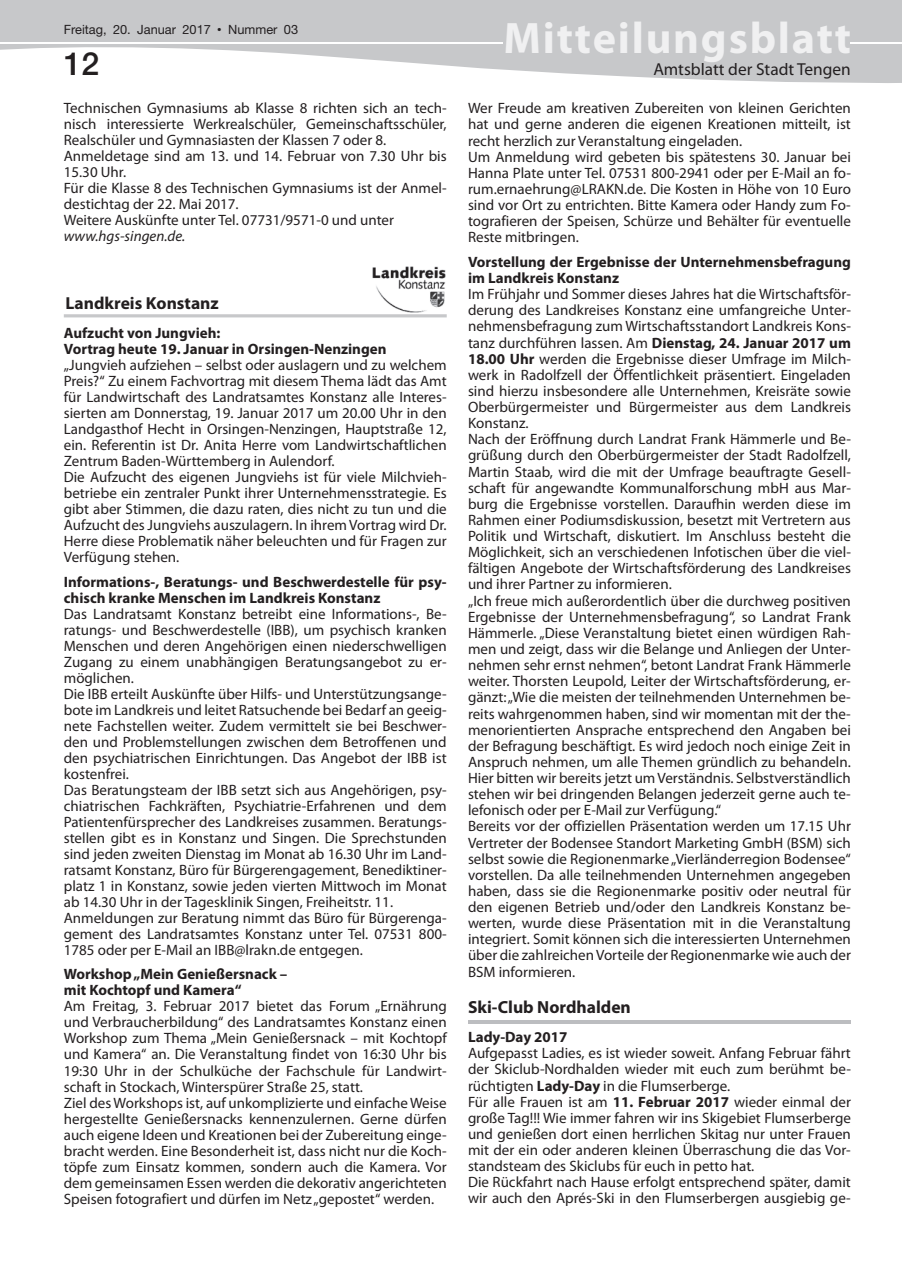
<style>
.page{position:relative;width:902px;height:1280px;background:#fff}
.page>*{position:absolute;margin:0;border:0;box-sizing:border-box;transform-origin:0 0}
.t1{font:700 44.25px "Myriad Pro";letter-spacing:.04em;color:#f0f0f1}
.t2{font:500 31.95px "Helvetica Neue";color:#231f20}
.t3{font:700 17.55px "Myriad Pro";color:#231f20}
.t4{font:17.4px "Myriad Pro";color:#231f20}
.t5{font:700 17.4px "Myriad Pro";color:#231f20}
.t6{font:15px/16px "Myriad Pro";color:#231f20}
.t7{font:700 15px/16px "Myriad Pro";color:#231f20}
.t8{font:italic 15px "Myriad Pro";color:#231f20}
.t9{font:12.75px "Helvetica Neue";color:#231f20}
.s1{font-family:"M Twentieth Century";font-weight:500}
.s2{font-size:12.9px}
.s3{font-weight:700}
</style>
<div class="page">
<svg style="left:0;top:0;width:901px;height:83px;fill:#c7c8ca"></svg>
<div style="left:505px;top:22px;width:344px;height:40px;background:#c7c8ca"></div>
<hr style="left:0;top:42px;width:502px;height:1px;background:#fff">
<hr style="left:850px;top:42px;width:51px;height:1px;background:#fff">
<hr style="left:64px;top:314px;width:382px;height:3px;background:#c7c8ca">
<img style="left:372px;top:266px;width:73px;height:47px">
<hr style="left:468px;top:1020px;width:382px;height:3px;background:#bcbdc0">
<p class="t9" style="left:64px;top:22px;width:236px">Freitag, 20. Januar 2017 <span class="s1">•</span> Nummer <span class="s2">03</span></p>
<h1 class="t1" style="left:503px;top:9px;width:349px">Mitteilungsblatt</h1>
<h2 class="t2" style="left:64px;top:45px;width:37px">12</h2>
<p class="t4" style="left:653px;top:59px;width:199px">Amtsblatt der Stadt Tengen</p>
<p class="t6" style="left:64px;top:100px;width:384px">Technischen Gymnasiums ab Klasse 8 richten sich an tech&shy;nisch interessierte Werkrealschüler, Gemeinschaftsschüler, Realschüler und Gymnasiasten der Klassen 7 oder 8.<br>Anmeldetage sind am 13. und 14. Februar von 7.30 Uhr bis 15.30 Uhr.<br>Für die Klasse 8 des Technischen Gymnasiums ist der Anmel&shy;destichtag der 22. Mai 2017.<br>Weitere Auskünfte unter Tel. 07731/9571-0 und unter</p>
<p class="t8" style="left:64px;top:227px;width:123px">www.hgs-singen.de.</p>
<p class="t5" style="left:65px;top:292px;width:155px">Landkreis Konstanz</p>
<p class="t7" style="left:64px;top:325px;width:324px">Aufzucht von Jungvieh:<br>Vortrag heute 19. Januar in Orsingen-Nenzingen</p>
<p class="t6" style="left:64px;top:357px;width:384px">„Jungvieh aufziehen – selbst oder auslagern und zu welchem Preis?“ Zu einem Fachvortrag mit diesem Thema lädt das Amt für Landwirtschaft des Landratsamtes Konstanz alle Interes&shy;sierten am Donnerstag, 19. Januar 2017 um 20.00 Uhr in den Landgasthof Hecht in Orsingen-Nenzingen, Hauptstraße 12, ein. Referentin ist Dr. Anita Herre vom Landwirtschaftlichen Zentrum Baden-Württemberg in Aulendorf.<br>Die Aufzucht des eigenen Jungviehs ist für viele Milchvieh&shy;betriebe ein zentraler Punkt ihrer Unternehmensstrategie. Es gibt aber Stimmen, die dazu raten, dies nicht zu tun und die Aufzucht des Jungviehs auszulagern. In ihrem Vortrag wird Dr.<br>Herre diese Problematik näher beleuchten und für Fragen zur Verfügung stehen.</p>
<p class="t7" style="left:64px;top:573px;width:384px">Informations-, Beratungs- und Beschwerdestelle für psy&shy;chisch kranke Menschen im Landkreis Konstanz</p>
<p class="t6" style="left:64px;top:605px;width:384px">Das Landratsamt Konstanz betreibt eine Informations-, Be&shy;ratungs- und Beschwerdestelle (IBB), um psychisch kranken Menschen und deren Angehörigen einen niederschwelligen Zugang zu einem unabhängigen Beratungsangebot zu er&shy;möglichen.<br>Die IBB erteilt Auskünfte über Hilfs- und Unterstützungsange&shy;bote im Landkreis und leitet Ratsuchende bei Bedarf an geeig&shy;nete Fachstellen weiter. Zudem vermittelt sie bei Beschwer&shy;den und Problemstellungen zwischen dem Betroffenen und den psychiatrischen Einrichtungen. Das Angebot der IBB ist kostenfrei.<br>Das Beratungsteam der IBB setzt sich aus Angehörigen, psy&shy;chiatrischen Fachkräften, Psychiatrie-Erfahrenen und dem Patientenfürsprecher des Landkreises zusammen. Beratungs&shy;stellen gibt es in Konstanz und Singen. Die Sprechstunden sind jeden zweiten Dienstag im Monat ab 16.30 Uhr im Land&shy;ratsamt Konstanz, Büro für Bürgerengagement, Benediktiner&shy;platz 1 in Konstanz, sowie jeden vierten Mittwoch im Monat ab 14.30 Uhr in der Tagesklinik Singen, Freiheitstr. 11.<br>Anmeldungen zur Beratung nimmt das Büro für Bürgerenga&shy;gement des Landratsamtes Konstanz unter Tel. 07531 800- 1785 oder per E-Mail an IBB@lrakn.de entgegen.</p>
<p class="t7" style="left:64px;top:966px;width:225px">Workshop „Mein Genießersnack – mit Kochtopf und Kamera“</p>
<p class="t6" style="left:64px;top:998px;width:384px">Am Freitag, 3. Februar 2017 bietet das Forum „Ernährung und Verbraucherbildung“ des Landratsamtes Konstanz einen Workshop zum Thema „Mein Genießersnack – mit Kochtopf und Kamera“ an. Die Veranstaltung findet von 16:30 Uhr bis 19:30 Uhr in der Schulküche der Fachschule für Landwirt&shy;schaft in Stockach, Winterspürer Straße 25, statt.<br>Ziel des Workshops ist, auf unkomplizierte und einfache Weise hergestellte Genießersnacks kennenzulernen. Gerne dürfen auch eigene Ideen und Kreationen bei der Zubereitung einge&shy;bracht werden. Eine Besonderheit ist, dass nicht nur die Koch&shy;töpfe zum Einsatz kommen, sondern auch die Kamera. Vor dem gemeinsamen Essen werden die dekorativ angerichteten Speisen fotografiert und dürfen im Netz „gepostet“ werden.</p>
<p class="t6" style="left:468px;top:100px;width:384px">Wer Freude am kreativen Zubereiten von kleinen Gerichten hat und gerne anderen die eigenen Kreationen mitteilt, ist recht herzlich zur Veranstaltung eingeladen.<br>Um Anmeldung wird gebeten bis spätestens 30. Januar bei Hanna Plate unter Tel. 07531 800-2941 oder per E-Mail an fo&shy;rum.ernaehrung@LRAKN.de. Die Kosten in Höhe von 10 Euro sind vor Ort zu entrichten. Bitte Kamera oder Handy zum Fo&shy;tografieren der Speisen, Schürze und Behälter für eventuelle Reste mitbringen.</p>
<p class="t7" style="left:468px;top:253px;width:384px">Vorstellung der Ergebnisse der Unternehmensbefragung im Landkreis Konstanz</p>
<p class="t6" style="left:468px;top:286px;width:384px">Im Frühjahr und Sommer dieses Jahres hat die Wirtschaftsför&shy;derung des Landkreises Konstanz eine umfangreiche Unter&shy;nehmensbefragung zum Wirtschaftsstandort Landkreis Kons&shy;tanz durchführen lassen. Am <span class="s3">Dienstag, 24. Januar 2017 um 18.00 Uhr</span> werden die Ergebnisse dieser Umfrage im Milch&shy;werk in Radolfzell der Öffentlichkeit präsentiert. Eingeladen sind hierzu insbesondere alle Unternehmen, Kreisräte sowie Oberbürgermeister und Bürgermeister aus dem Landkreis Konstanz.<br>Nach der Eröffnung durch Landrat Frank Hämmerle und Be&shy;grüßung durch den Oberbürgermeister der Stadt Radolfzell, Martin Staab, wird die mit der Umfrage beauftragte Gesell&shy;schaft für angewandte Kommunalforschung mbH aus Mar&shy;burg die Ergebnisse vorstellen. Daraufhin werden diese im Rahmen einer Podiumsdiskussion, besetzt mit Vertretern aus Politik und Wirtschaft, diskutiert. Im Anschluss besteht die Möglichkeit, sich an verschiedenen Infotischen über die viel&shy;fältigen Angebote der Wirtschaftsförderung des Landkreises und ihrer Partner zu informieren.<br>„Ich freue mich außerordentlich über die durchweg positiven Ergebnisse der Unternehmensbefragung“, so Landrat Frank Hämmerle. „Diese Veranstaltung bietet einen würdigen Rah&shy;men und zeigt, dass wir die Belange und Anliegen der Unter&shy;nehmen sehr ernst nehmen“, betont Landrat Frank Hämmerle weiter. Thorsten Leupold, Leiter der Wirtschaftsförderung, er&shy;gänzt: „Wie die meisten der teilnehmenden Unternehmen be&shy;reits wahrgenommen haben, sind wir momentan mit der the&shy;menorientierten Ansprache entsprechend den Angaben bei der Befragung beschäftigt. Es wird jedoch noch einige Zeit in Anspruch nehmen, um alle Themen gründlich zu behandeln.<br>Hier bitten wir bereits jetzt um Verständnis. Selbstverständlich stehen wir bei dringenden Belangen jederzeit gerne auch te&shy;lefonisch oder per E-Mail zur Verfügung.“<br>Bereits vor der offiziellen Präsentation werden um 17.15 Uhr Vertreter der Bodensee Standort Marketing GmbH (BSM) sich selbst sowie die Regionenmarke „Vierländerregion Bodensee“ vorstellen. Da alle teilnehmenden Unternehmen angegeben haben, dass sie die Regionenmarke positiv oder neutral für den eigenen Betrieb und/oder den Landkreis Konstanz be&shy;werten, wurde diese Präsentation mit in die Veranstaltung integriert. Somit können sich die interessierten Unternehmen über die zahlreichen Vorteile der Regionenmarke wie auch der BSM informieren.</p>
<p class="t3" style="left:468px;top:996px;width:164px">Ski-Club Nordhalden</p>
<p class="t7" style="left:468px;top:1028px;width:101px">Lady-Day 2017</p>
<p class="t6" style="left:468px;top:1045px;width:384px">Aufgepasst Ladies, es ist wieder soweit. Anfang Februar fährt der Skiclub-Nordhalden wieder mit euch zum berühmt be&shy;rüchtigten <span class="s3">Lady-Day</span> in die Flumserberge.<br>Für alle Frauen ist am <span class="s3">11. Februar 2017</span> wieder einmal der große Tag!!! Wie immer fahren wir ins Skigebiet Flumserberge und genießen dort einen herrlichen Skitag nur unter Frauen mit der ein oder anderen kleinen Überraschung die das Vor&shy;standsteam des Skiclubs für euch in petto hat.<br>Die Rückfahrt nach Hause erfolgt entsprechend später, damit wir auch den Aprés-Ski in den Flumserbergen ausgiebig ge-</p>
</div>
